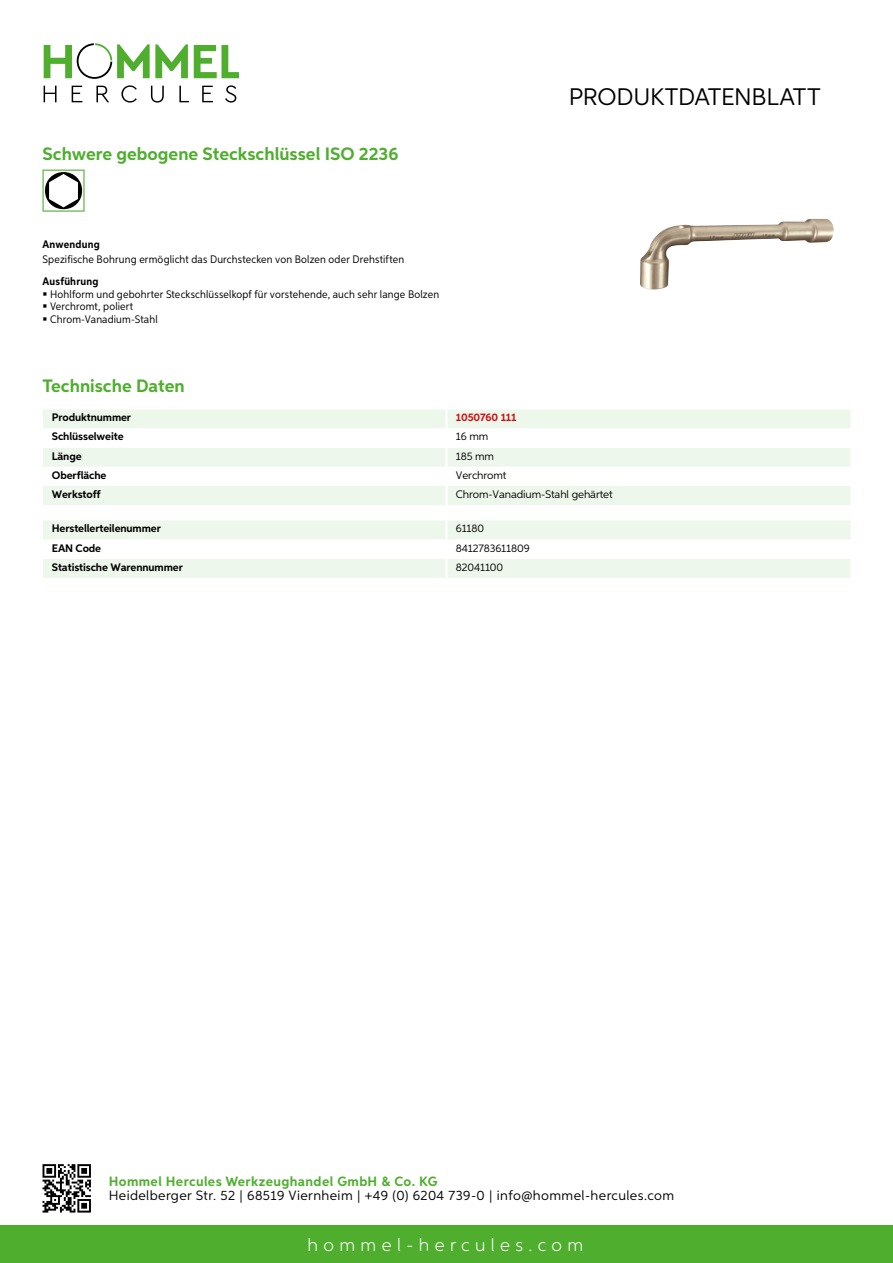
<style>
.page{position:relative;width:893px;height:1263px;background:#fff}
.page>*{position:absolute;margin:0;border:0;box-sizing:border-box;transform-origin:0 0}
.t1{font:24px "Aspira";letter-spacing:-.01em;color:#000}
.t2{font:700 18px "Aspira";color:#50ae2f}
.t3{font:300 18px "Aspira";letter-spacing:.3em;color:#fff}
.t4{font:13.5px "Aspira";letter-spacing:.03em;color:#000}
.t5{font:700 13.5px "Aspira";letter-spacing:.03em;color:#50ae2f}
.t6{font:10.95px/12.8px "Aspira Nar";letter-spacing:.015em;color:#000}
.t7{font:700 10.95px "Aspira";letter-spacing:-.01em;color:#000}
.t8{font:10.95px "Aspira";letter-spacing:-.01em;color:#000}
.t9{font:700 10.95px "Aspira Nar";letter-spacing:.02em;color:#000}
.t10{font:700 10.95px "Aspira";letter-spacing:-.01em;color:#cd1013}
</style>
<div class="page">
<div style="left:0;top:1226px;width:893px;height:37px;background:#50ae2f"></div>
<svg style="left:43px;top:1164px;width:48px;height:48px"></svg>
<svg style="left:194px;top:45px;width:45px;height:33px"></svg>
<svg style="left:44px;top:43px;width:144px;height:36px"></svg>
<svg style="left:44px;top:86px;width:13px;height:16px"></svg>
<svg style="left:72px;top:86px;width:10px;height:16px"></svg>
<svg style="left:96px;top:86px;width:13px;height:16px"></svg>
<svg style="left:121px;top:85px;width:16px;height:18px"></svg>
<svg style="left:151px;top:86px;width:13px;height:17px"></svg>
<svg style="left:179px;top:86px;width:10px;height:16px"></svg>
<svg style="left:202px;top:86px;width:11px;height:16px"></svg>
<svg style="left:225px;top:85px;width:11px;height:18px"></svg>
<div style="left:43px;top:409px;width:807px;height:96px;background:#eef7eb"></div>
<svg style="left:43px;top:429px;width:807px;height:57px"></svg>
<hr style="left:445px;top:409px;width:3px;height:20px;background:#fff">
<hr style="left:445px;top:429px;width:3px;height:19px;background:#fff">
<hr style="left:445px;top:448px;width:3px;height:19px;background:#fff">
<hr style="left:445px;top:467px;width:3px;height:19px;background:#fff">
<hr style="left:445px;top:486px;width:3px;height:19px;background:#fff">
<svg style="left:43px;top:520px;width:807px;height:58px"></svg>
<hr style="left:445px;top:559px;width:3px;height:19px;background:#fff">
<svg style="left:43px;top:170px;width:42px;height:42px"></svg>
<img style="left:640px;top:219px;width:194px;height:71px">
<h2 class="t2" style="left:43px;top:142px;width:357px">Schwere gebogene Steckschlüssel ISO 2236</h2>
<p class="t9" style="left:43px;top:237px;width:59px">Anwendung</p>
<p class="t6" style="left:43px;top:252px;width:363px">Spezifische Bohrung ermöglicht das Durchstecken von Bolzen oder Drehstiften</p>
<p class="t9" style="left:43px;top:274px;width:58px">Ausführung</p>
<p class="t6" style="left:50px;top:287px;width:391px">Hohlform und gebohrter Steckschlüsselkopf für vorstehende, auch sehr lange Bolzen<br>Verchromt, poliert<br>Chrom-Vanadium-Stahl</p>
<h1 class="t1" style="left:569px;top:82px;width:253px">Produktdatenblatt</h1>
<h2 class="t2" style="left:43px;top:375px;width:144px">Technische Daten</h2>
<p class="t7" style="left:52px;top:411px;width:81px">Produktnummer</p>
<p class="t10" style="left:456px;top:411px;width:62px">1050760 111</p>
<p class="t7" style="left:52px;top:430px;width:73px">Schlüsselweite</p>
<p class="t8" style="left:456px;top:430px;width:34px">16 mm</p>
<p class="t7" style="left:52px;top:449px;width:31px">Länge</p>
<p class="t8" style="left:456px;top:449px;width:40px">185 mm</p>
<p class="t7" style="left:52px;top:468px;width:56px">Oberfläche</p>
<p class="t8" style="left:456px;top:468px;width:52px">Verchromt</p>
<p class="t7" style="left:52px;top:487px;width:50px">Werkstoff</p>
<p class="t8" style="left:456px;top:487px;width:158px">Chrom-Vanadium-Stahl gehärtet</p>
<p class="t7" style="left:52px;top:522px;width:111px">Herstellerteilenummer</p>
<p class="t8" style="left:456px;top:522px;width:30px">61180</p>
<p class="t7" style="left:52px;top:541px;width:51px">EAN Code</p>
<p class="t8" style="left:456px;top:541px;width:75px">8412783611809</p>
<p class="t7" style="left:52px;top:560px;width:132px">Statistische Warennummer</p>
<p class="t8" style="left:456px;top:560px;width:49px">82041100</p>
<p class="t5" style="left:109px;top:1172px;width:330px">Hommel Hercules Werkzeughandel GmbH &amp; Co. KG</p>
<p class="t4" style="left:109px;top:1187px;width:567px">Heidelberger Str. 52 | 68519 Viernheim | +49 (0) 6204 739-0 | info@hommel-hercules.com</p>
<h2 class="t3" style="left:307px;top:1234px;width:277px">hommel-hercules.com</h2>
</div>
